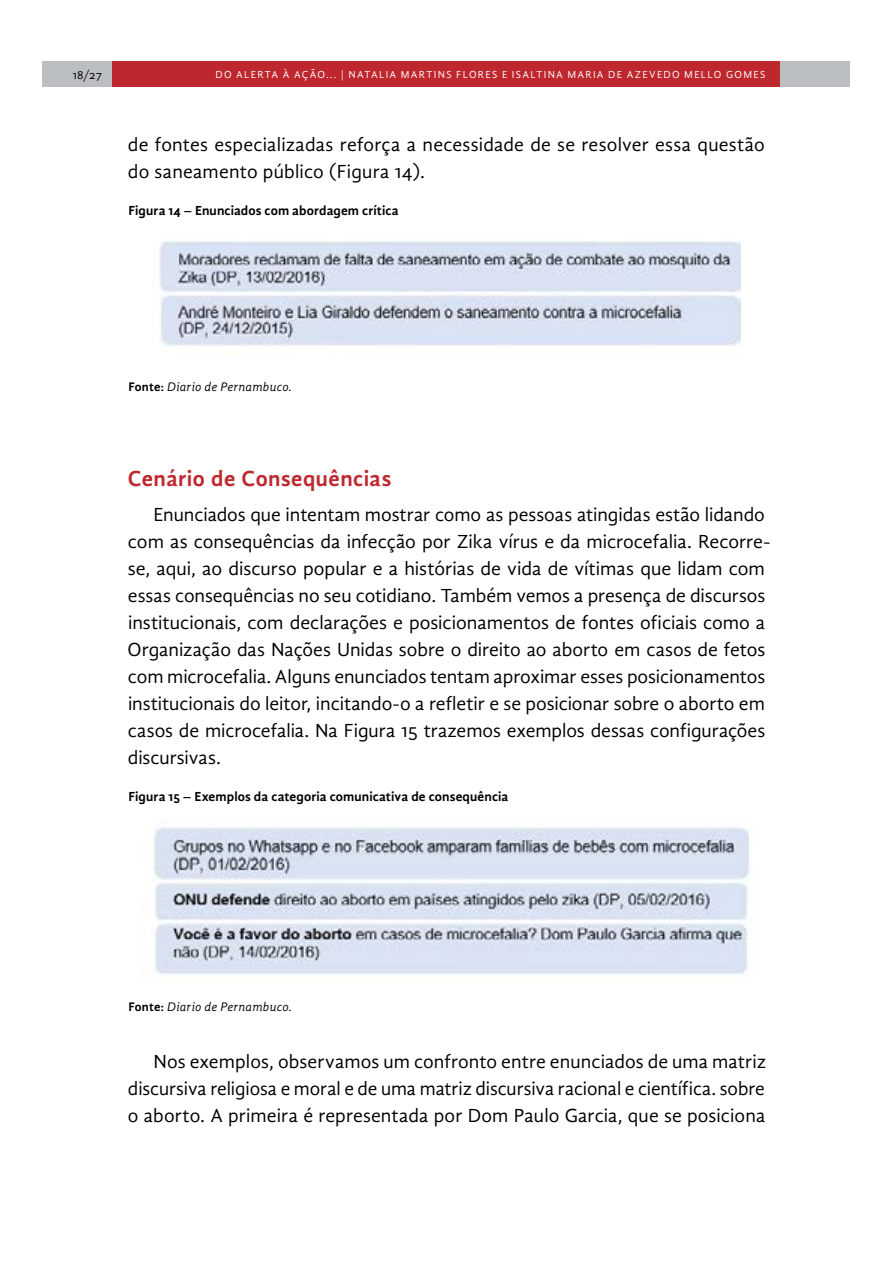
<style>
.page{position:relative;width:893px;height:1263px;background:#fff}
.page>*{position:absolute;margin:0;border:0;box-sizing:border-box;transform-origin:0 0}
.t1{font:700 22.5px "Gandhi Sans";letter-spacing:.02em;color:#be282f}
.t2{font:19.5px/27px "Gandhi Sans";color:#000}
.t3{font:700 13.5px "Gandhi Sans";letter-spacing:.005em;color:#000}
.t4{font:italic 12.75px "Gandhi Sans";letter-spacing:.015em;color:#000}
.t5{font:12px "Gandhi Sans";color:#000}
.t6{font:10.5px "Gandhi Sans";letter-spacing:.12em;color:#fff}
.s1{font-weight:700;font-style:normal}
</style>
<div class="page">
<div style="left:43px;top:61px;width:807px;height:26px;background:#babec1"></div>
<div style="left:113px;top:61px;width:667px;height:26px;background:#be272e"></div>
<img style="left:159px;top:239px;width:582px;height:108px">
<img style="left:153px;top:827px;width:597px;height:147px">
<p class="t5" style="left:73px;top:68px;width:31px">18/27</p>
<p class="t6" style="left:215px;top:69px;width:262px">Do alerta à ação... | Natalia Martins Flore</p>
<p class="t6" style="left:492px;top:69px;width:59px">s E Isaltina</p>
<p class="t6" style="left:567px;top:69px;width:18px">Maria</p>
<p class="t6" style="left:608px;top:69px;width:57px">de Azevedo</p>
<p class="t6" style="left:684px;top:69px;width:59px">Mello Gome</p>
<p class="t6" style="left:760px;top:69px;width:7px">s</p>
<p class="t2" style="left:128px;top:131px;width:638px">de fontes especializadas reforça a necessidade de se resolver essa questão do saneamento público (Figura 14).</p>
<p class="t3" style="left:128px;top:203px;width:272px">Figura 14 – Enunciados com abordagem crítica</p>
<p class="t4" style="left:128px;top:379px;width:165px"><span class="s1">Fonte:</span> Diario de Pernambuco.</p>
<p class="t1" style="left:128px;top:465px;width:265px">Cenário de Consequências</p>
<p class="t2" style="left:128px;top:501px;width:644px;text-indent:26px">Enunciados que intentam mostrar como as pessoas atingidas estão lidando com as consequências da infecção por Zika vírus e da microcefalia. Recorre&shy;se, aqui, ao discurso popular e a histórias de vida de vítimas que lidam com essas consequências no seu cotidiano. Também vemos a presença de discursos institucionais, com declarações e posicionamentos de fontes oficiais como a Organização das Nações Unidas sobre o direito ao aborto em casos de fetos com microcefalia. Alguns enunciados tentam aproximar esses posicionamentos institucionais do leitor, incitando-o a refletir e se posicionar sobre o aborto em casos de microcefalia. Na Figura 15 trazemos exemplos dessas configurações discursivas.</p>
<p class="t3" style="left:128px;top:789px;width:381px">Figura 15 – Exemplos da categoria comunicativa de consequência</p>
<p class="t4" style="left:128px;top:999px;width:165px"><span class="s1">Fonte:</span> Diario de Pernambuco.</p>
<p class="t2" style="left:128px;top:1048px;width:640px;text-align:justify;text-indent:25px">Nos exemplos, observamos um confronto entre enunciados de uma matriz discursiva religiosa e moral e de uma matriz discursiva racional e científica. sobre o aborto. A primeira é representada por Dom Paulo Garcia, que se posiciona</p>
</div>
